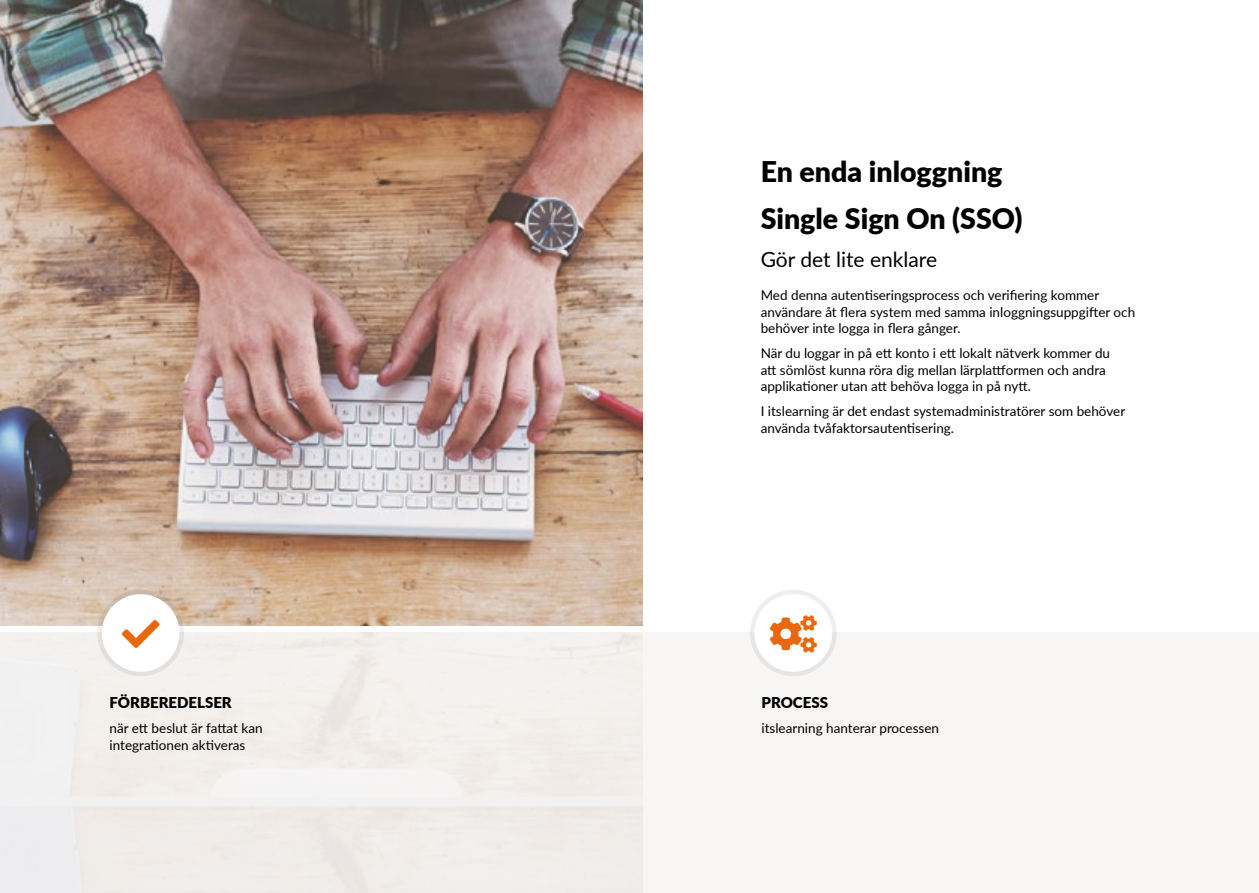
<style>
.page{position:relative;width:1259px;height:893px;background:#fff}
.page>*{position:absolute;margin:0;border:0;box-sizing:border-box;transform-origin:0 0}
.t1{font:900 28.5px/47px "Lato";color:#000}
.t2{font:21px "Lato";color:#000}
.t3{font:900 15px "Lato";color:#000}
.t4{font:13.5px/16.5px "Lato";color:#000}
</style>
<div class="page">
<div style="left:617px;top:632px;width:642px;height:261px;background:#f7f6f5"></div>
<img style="left:0;top:0;width:642px;height:626px">
<div style="left:102px;top:594px;width:77px;height:78px;background:#fff;border-radius:50%"></div>
<div style="left:97px;top:590px;width:87px;height:86px;border:4px solid #020203;border-radius:50%"></div>
<div style="left:754px;top:594px;width:78px;height:78px;background:#fff;border-radius:50%"></div>
<div style="left:750px;top:590px;width:86px;height:86px;border:4px solid #020203;border-radius:50%"></div>
<p class="t3" style="left:110px;top:692px;width:124px">FÖRBEREDELSER</p>
<p class="t4" style="left:110px;top:720px;width:154px">när ett beslut är fattat kan integrationen aktiveras</p>
<h1 class="t1" style="left:760px;top:147px;width:263px">En enda inloggning<br>Single Sign On (SSO)</h1>
<h2 class="t2" style="left:760px;top:244px;width:178px">Gör det lite enklare</h2>
<p class="t4" style="left:760px;top:287px;width:376px">Med denna autentiseringsprocess och verifiering kommer användare åt flera system med samma inloggningsuppgifter och behöver inte logga in flera gånger.</p>
<p class="t4" style="left:760px;top:345px;width:351px">När du loggar in på ett konto i ett lokalt nätverk kommer du att sömlöst kunna röra dig mellan lärplattformen och andra applikationer utan att behöva logga in på nytt.</p>
<p class="t4" style="left:760px;top:403px;width:366px">I itslearning är det endast systemadministratörer som behöver använda tvåfaktorsautentisering.</p>
<p class="t3" style="left:761px;top:691px;width:68px">PROCESS</p>
<p class="t4" style="left:761px;top:719px;width:179px">itslearning hanterar processen</p>
</div>
